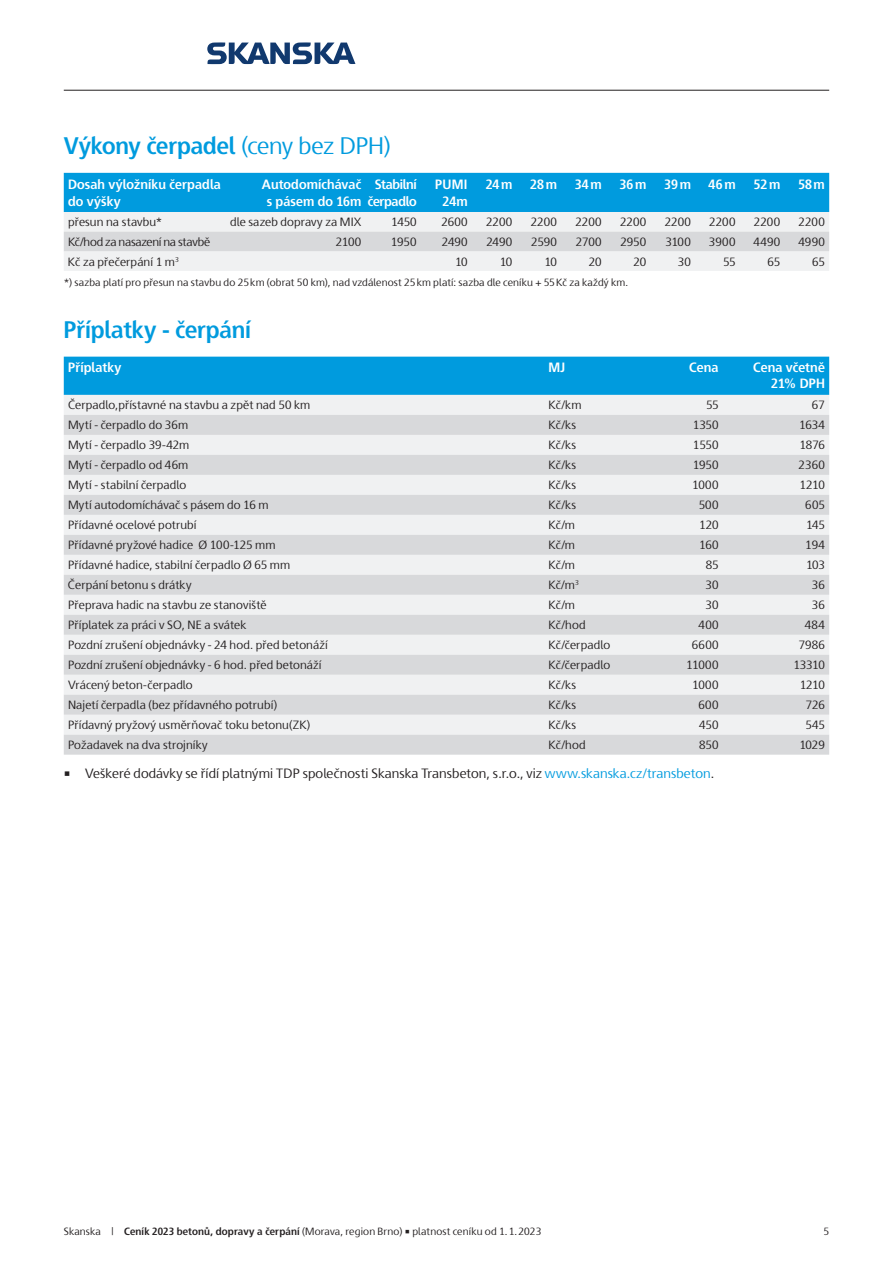
<style>
.page{position:relative;width:893px;height:1263px;background:#fff}
.page>*{position:absolute;margin:0;border:0;box-sizing:border-box;transform-origin:0 0}
.t1{font:700 24px "Skanska Sans Pro";letter-spacing:-.01em;color:#009bde}
.t2{font:700 13.5px/16.2px "Skanska Sans Pro";letter-spacing:.005em;color:#fff;text-align:center}
.t3{font:13.5px "Skanska Sans Pro";letter-spacing:.005em;color:#231f20}
.t4{font:700 13.5px/16.2px "Skanska Sans Pro";letter-spacing:-.03em;color:#fff;text-align:center}
.t5{font:12px "Skanska Sans Pro";letter-spacing:.01em;color:#231f20}
.t6{font:12px "Skanska Sans Pro";letter-spacing:-.02em;color:#231f20}
.t7{font:10.5px "Skanska Sans Pro";letter-spacing:.015em;color:#231f20}
.s1{font-weight:400}
.s2{color:#009bde}
.s3{font-weight:700}
</style>
<div class="page">
<svg style="left:207px;top:42px;width:148px;height:22px"></svg>
<hr style="left:64px;top:90px;width:765px;height:1px;background:#231f20">
<div style="left:64px;top:173px;width:765px;height:39px;background:#009bde"></div>
<div style="left:64px;top:212px;width:765px;height:59px;background:#f0f1f2"></div>
<div style="left:64px;top:232px;width:765px;height:19px;background:#d8d9db"></div>
<div style="left:64px;top:357px;width:765px;height:38px;background:#009bde"></div>
<div style="left:64px;top:395px;width:765px;height:20px;background:#f0f1f2"></div>
<svg style="left:64px;top:415px;width:765px;height:340px;fill:#d8d9db"></svg>
<h1 class="t1" style="left:64px;top:132px;width:328px">Výkony čerpadel <span class="s1">(ceny bez DPH)</span></h1>
<p class="t2" style="left:68px;top:176px;width:155px;text-align:left">Dosah výložníku čerpadla do výšky</p>
<p class="t2" style="left:262px;top:176px;width:101px">Autodomíchávač s pásem do 16m</p>
<p class="t4" style="left:368px;top:176px;width:50px">Stabilní čerpadlo</p>
<p class="t2" style="left:435px;top:176px;width:34px">Pumi<br>24m</p>
<p class="t2" style="left:486px;top:176px;width:28px">24m</p>
<p class="t2" style="left:530px;top:176px;width:28px">28m</p>
<p class="t2" style="left:575px;top:176px;width:28px">34m</p>
<p class="t2" style="left:619px;top:176px;width:28px">36m</p>
<p class="t2" style="left:664px;top:176px;width:28px">39m</p>
<p class="t2" style="left:709px;top:176px;width:29px">46m</p>
<p class="t2" style="left:754px;top:176px;width:28px">52m</p>
<p class="t2" style="left:798px;top:176px;width:28px">58m</p>
<p class="t5" style="left:68px;top:215px;width:96px">přesun na stavbu*</p>
<p class="t5" style="left:230px;top:215px;width:133px">dle sazeb dopravy za MIX</p>
<p class="t5" style="left:391px;top:215px;width:27px">1450</p>
<p class="t5" style="left:441px;top:215px;width:28px">2600</p>
<p class="t5" style="left:486px;top:215px;width:28px">2200</p>
<p class="t5" style="left:531px;top:215px;width:28px">2200</p>
<p class="t5" style="left:575px;top:215px;width:28px">2200</p>
<p class="t5" style="left:620px;top:215px;width:28px">2200</p>
<p class="t5" style="left:665px;top:215px;width:28px">2200</p>
<p class="t5" style="left:709px;top:215px;width:28px">2200</p>
<p class="t5" style="left:754px;top:215px;width:28px">2200</p>
<p class="t5" style="left:799px;top:215px;width:28px">2200</p>
<p class="t6" style="left:68px;top:235px;width:144px">Kč/hod za nasazení na stavbě</p>
<p class="t5" style="left:336px;top:235px;width:27px">2100</p>
<p class="t5" style="left:391px;top:235px;width:27px">1950</p>
<p class="t5" style="left:442px;top:235px;width:27px">2490</p>
<p class="t5" style="left:486px;top:235px;width:27px">2490</p>
<p class="t5" style="left:531px;top:235px;width:27px">2590</p>
<p class="t5" style="left:576px;top:235px;width:27px">2700</p>
<p class="t5" style="left:620px;top:235px;width:27px">2950</p>
<p class="t5" style="left:665px;top:235px;width:27px">3100</p>
<p class="t5" style="left:709px;top:235px;width:28px">3900</p>
<p class="t5" style="left:754px;top:235px;width:28px">4490</p>
<p class="t5" style="left:798px;top:235px;width:28px">4990</p>
<p class="t5" style="left:68px;top:254px;width:112px">Kč za přečerpání 1 m<sup>3</sup></p>
<p class="t5" style="left:455px;top:254px;width:14px">10</p>
<p class="t5" style="left:500px;top:254px;width:14px">10</p>
<p class="t5" style="left:544px;top:254px;width:14px">10</p>
<p class="t5" style="left:589px;top:254px;width:14px">20</p>
<p class="t5" style="left:633px;top:254px;width:14px">20</p>
<p class="t5" style="left:678px;top:254px;width:15px">30</p>
<p class="t5" style="left:723px;top:254px;width:14px">55</p>
<p class="t5" style="left:768px;top:254px;width:14px">65</p>
<p class="t5" style="left:812px;top:254px;width:14px">65</p>
<p class="t7" style="left:64px;top:276px;width:566px">*) sazba platí pro přesun na stavbu do 25km (obrat 50 km), nad vzdálenost 25km platí: sazba dle ceníku + 55Kč za každý km.</p>
<h1 class="t1" style="left:64px;top:316px;width:189px">Příplatky - čerpání</h1>
<p class="t2" style="left:68px;top:359px;width:55px">Příplatky</p>
<p class="t2" style="left:549px;top:359px;width:18px">MJ</p>
<p class="t2" style="left:689px;top:359px;width:31px">Cena</p>
<p class="t2" style="left:753px;top:359px;width:73px;text-align:right">Cena včetně<br>21% DPH</p>
<p class="t5" style="left:68px;top:398px;width:244px">Čerpadlo,přístavné na stavbu a zpět nad 50 km</p>
<p class="t5" style="left:548px;top:398px;width:34px">Kč/km</p>
<p class="t5" style="left:706px;top:398px;width:14px">55</p>
<p class="t5" style="left:812px;top:398px;width:14px">67</p>
<p class="t5" style="left:68px;top:418px;width:122px">Mytí - čerpadlo do 36m</p>
<p class="t5" style="left:548px;top:418px;width:29px">Kč/ks</p>
<p class="t5" style="left:693px;top:418px;width:27px">1350</p>
<p class="t5" style="left:799px;top:418px;width:27px">1634</p>
<p class="t5" style="left:68px;top:438px;width:123px">Mytí - čerpadlo 39-42m</p>
<p class="t5" style="left:548px;top:438px;width:29px">Kč/ks</p>
<p class="t5" style="left:693px;top:438px;width:27px">1550</p>
<p class="t5" style="left:799px;top:438px;width:27px">1876</p>
<p class="t5" style="left:68px;top:458px;width:122px">Mytí - čerpadlo od 46m</p>
<p class="t5" style="left:548px;top:458px;width:29px">Kč/ks</p>
<p class="t5" style="left:693px;top:458px;width:27px">1950</p>
<p class="t5" style="left:799px;top:458px;width:28px">2360</p>
<p class="t5" style="left:68px;top:478px;width:120px">Mytí - stabilní čerpadlo</p>
<p class="t5" style="left:548px;top:478px;width:29px">Kč/ks</p>
<p class="t5" style="left:692px;top:478px;width:28px">1000</p>
<p class="t5" style="left:800px;top:478px;width:27px">1210</p>
<p class="t5" style="left:68px;top:498px;width:202px">Mytí autodomíchávač s pásem do 16 m</p>
<p class="t5" style="left:548px;top:498px;width:29px">Kč/ks</p>
<p class="t5" style="left:699px;top:498px;width:21px">500</p>
<p class="t5" style="left:805px;top:498px;width:21px">605</p>
<p class="t5" style="left:68px;top:518px;width:130px">Přídavné ocelové potrubí</p>
<p class="t5" style="left:548px;top:518px;width:28px">Kč/m</p>
<p class="t5" style="left:699px;top:518px;width:21px">120</p>
<p class="t5" style="left:806px;top:518px;width:20px">145</p>
<p class="t5" style="left:68px;top:538px;width:209px">Přídavné pryžové hadice Ø 100-125 mm</p>
<p class="t5" style="left:548px;top:538px;width:28px">Kč/m</p>
<p class="t5" style="left:699px;top:538px;width:21px">160</p>
<p class="t5" style="left:805px;top:538px;width:21px">194</p>
<p class="t5" style="left:68px;top:558px;width:224px">Přídavné hadice, stabilní čerpadlo Ø 65 mm</p>
<p class="t5" style="left:548px;top:558px;width:28px">Kč/m</p>
<p class="t5" style="left:706px;top:558px;width:14px">85</p>
<p class="t5" style="left:806px;top:558px;width:20px">103</p>
<p class="t5" style="left:68px;top:578px;width:125px">Čerpání betonu s drátky</p>
<p class="t5" style="left:548px;top:578px;width:32px">Kč/m<sup>3</sup></p>
<p class="t5" style="left:705px;top:578px;width:15px">30</p>
<p class="t5" style="left:812px;top:578px;width:15px">36</p>
<p class="t5" style="left:68px;top:598px;width:200px">Přeprava hadic na stavbu ze stanoviště</p>
<p class="t5" style="left:548px;top:598px;width:28px">Kč/m</p>
<p class="t5" style="left:705px;top:598px;width:15px">30</p>
<p class="t5" style="left:812px;top:598px;width:15px">36</p>
<p class="t5" style="left:68px;top:618px;width:180px">Příplatek za práci v SO, NE a svátek</p>
<p class="t5" style="left:548px;top:618px;width:39px">Kč/hod</p>
<p class="t5" style="left:698px;top:618px;width:22px">400</p>
<p class="t5" style="left:805px;top:618px;width:22px">484</p>
<p class="t5" style="left:68px;top:638px;width:261px">Pozdní zrušení objednávky - 24 hod. před betonáží</p>
<p class="t5" style="left:548px;top:638px;width:63px">Kč/čerpadlo</p>
<p class="t5" style="left:692px;top:638px;width:28px">6600</p>
<p class="t5" style="left:799px;top:638px;width:28px">7986</p>
<p class="t5" style="left:68px;top:658px;width:255px">Pozdní zrušení objednávky - 6 hod. před betonáží</p>
<p class="t5" style="left:548px;top:658px;width:63px">Kč/čerpadlo</p>
<p class="t5" style="left:686px;top:658px;width:34px">11000</p>
<p class="t5" style="left:793px;top:658px;width:33px">13310</p>
<p class="t5" style="left:68px;top:678px;width:126px">Vrácený beton-čerpadlo</p>
<p class="t5" style="left:548px;top:678px;width:29px">Kč/ks</p>
<p class="t5" style="left:692px;top:678px;width:28px">1000</p>
<p class="t5" style="left:800px;top:678px;width:27px">1210</p>
<p class="t5" style="left:68px;top:698px;width:211px">Najetí čerpadla (bez přídavného potrubí)</p>
<p class="t5" style="left:548px;top:698px;width:29px">Kč/ks</p>
<p class="t5" style="left:699px;top:698px;width:22px">600</p>
<p class="t5" style="left:806px;top:698px;width:21px">726</p>
<p class="t5" style="left:68px;top:718px;width:244px">Přídavný pryžový usměrňovač toku betonu(ZK)</p>
<p class="t5" style="left:548px;top:718px;width:29px">Kč/ks</p>
<p class="t5" style="left:699px;top:718px;width:21px">450</p>
<p class="t5" style="left:805px;top:718px;width:21px">545</p>
<p class="t5" style="left:68px;top:738px;width:141px">Požadavek na dva strojníky</p>
<p class="t5" style="left:548px;top:738px;width:39px">Kč/hod</p>
<p class="t5" style="left:699px;top:738px;width:21px">850</p>
<p class="t5" style="left:799px;top:738px;width:27px">1029</p>
<p class="t3" style="left:64px;top:765px;width:652px">• Veškeré dodávky se řídí platnými TDP společnosti Skanska Transbeton, s.r.o., viz <span class="s2">www.skanska.cz/transbeton</span>.</p>
<p class="t7" style="left:64px;top:1225px;width:479px">Skanska | <span class="s3">Ceník 2023 betonů, dopravy a čerpání</span> (Morava, region Brno) • platnost ceníku od 1.1.2023</p>
<p class="t7" style="left:824px;top:1225px;width:7px">5</p>
</div>
